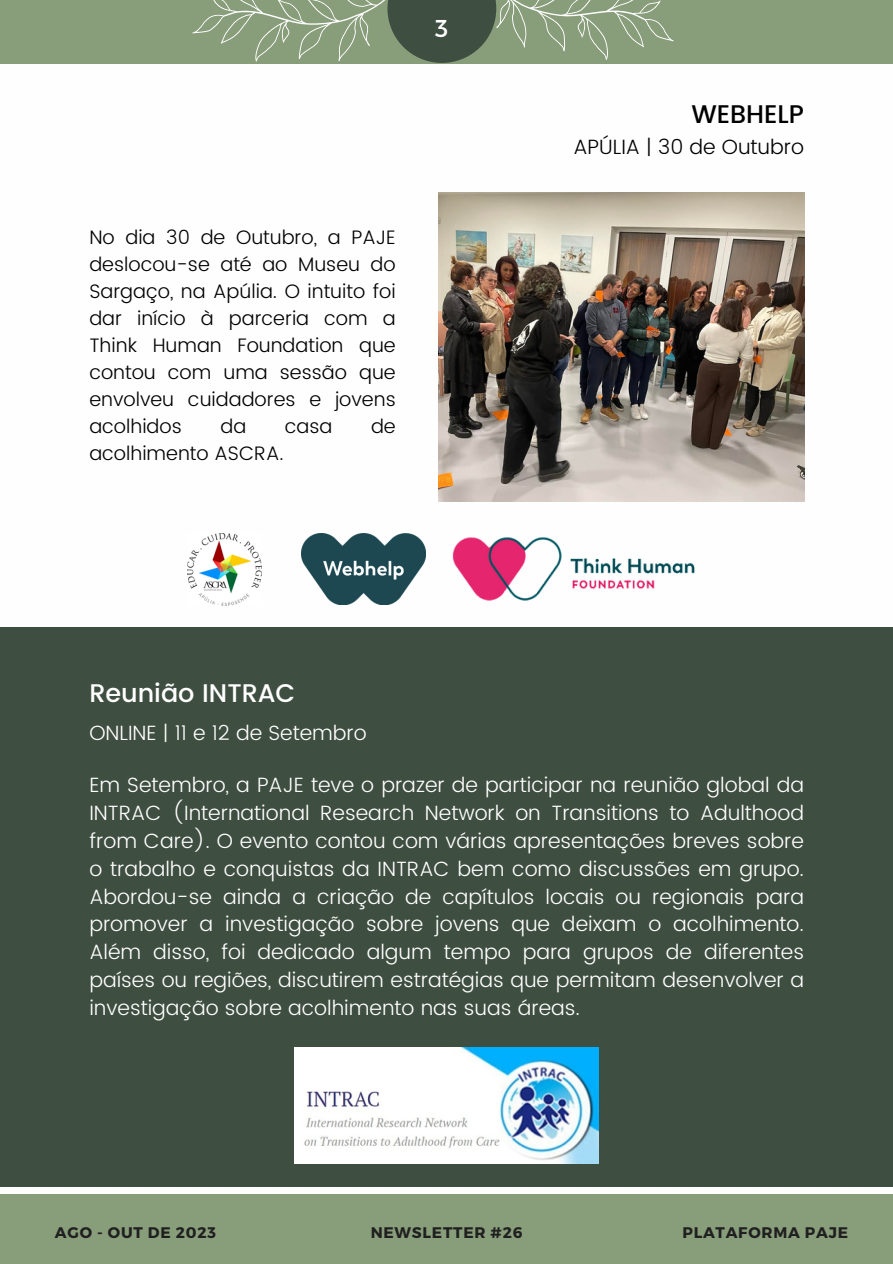
<style>
.page{position:relative;width:893px;height:1264px;background:#fff}
.page>*{position:absolute;margin:0;border:0;box-sizing:border-box;transform-origin:0 0}
.t1{font:500 25.5px "Poppins";color:#fff}
.t2{font:500 25.5px "Poppins";color:#000}
.t3{font:24.3px "Montserrat";color:#fff}
.t4{font:300 20.7px/27.9px "Poppins";color:#fff;text-align:justify}
.t5{font:300 20.7px "Poppins";color:#000}
.t6{font:300 19.5px/27px "Poppins";color:#000;text-align:justify}
.t7{font:700 15.3px "Montserrat";letter-spacing:.05em;color:#202020}
</style>
<div class="page">
<div style="left:0;top:0;width:892px;height:63px;background:#889d7a"></div>
<svg style="left:177px;top:0;width:515px;height:64px"></svg>
<div style="left:0;top:627px;width:892px;height:559px;background:#3e4e40"></div>
<div style="left:0;top:1194px;width:892px;height:69px;background:#889d7a"></div>
<img style="left:295px;top:1047px;width:303px;height:116px">
<img style="left:301px;top:533px;width:124px;height:71px">
<img style="left:452px;top:537px;width:243px;height:64px">
<img style="left:187px;top:533px;width:75px;height:72px">
<img style="left:438px;top:193px;width:366px;height:308px">
<p class="t3" style="left:435px;top:12px;width:15px">3</p>
<p class="t6" style="left:89px;top:223px;width:308px">No dia 30 de Outubro, a PAJE deslocou-se até ao Museu do Sargaço, na Apúlia. O intuito foi dar início à parceria com a Think Human Foundation que contou com uma sessão que envolveu cuidadores e jovens acolhidos</p>
<p class="t6" style="left:220px;top:412px;width:27px">da</p>
<p class="t6" style="left:285px;top:412px;width:49px">casa</p>
<p class="t6" style="left:371px;top:412px;width:26px">de</p>
<p class="t6" style="left:89px;top:439px;width:196px">acolhimento ASCRA.</p>
<p class="t2" style="left:691px;top:99px;width:114px">WEBHELP</p>
<p class="t5" style="left:573px;top:135px;width:232px">APÚLIA | 30 de Outubro</p>
<p class="t1" style="left:89px;top:678px;width:207px">Reunião INTRAC</p>
<p class="t4" style="left:89px;top:719px;width:279px">ONLINE | 11 e 12 de Setembro</p>
<p class="t4" style="left:89px;top:771px;width:716px">Em Setembro, a PAJE teve o prazer de participar na reunião global da INTRAC (International Research Network on Transitions to Adulthood from Care). O evento contou com várias apresentações breves sobre o trabalho e conquistas da INTRAC bem como discussões em grupo.<br>Abordou-se ainda a criação de capítulos locais ou regionais para promover a investigação sobre jovens que deixam o acolhimento.<br>Além disso, foi dedicado algum tempo para grupos de diferentes países ou regiões, discutirem estratégias que permitam desenvolver a investigação sobre acolhimento nas suas áreas.</p>
<p class="t7" style="left:55px;top:1222px;width:162px">AGO - OUT DE 2023</p>
<p class="t7" style="left:370px;top:1222px;width:153px">NEWSLETTER #26</p>
<p class="t7" style="left:682px;top:1222px;width:167px">PLATAFORMA PAJE</p>
</div>
